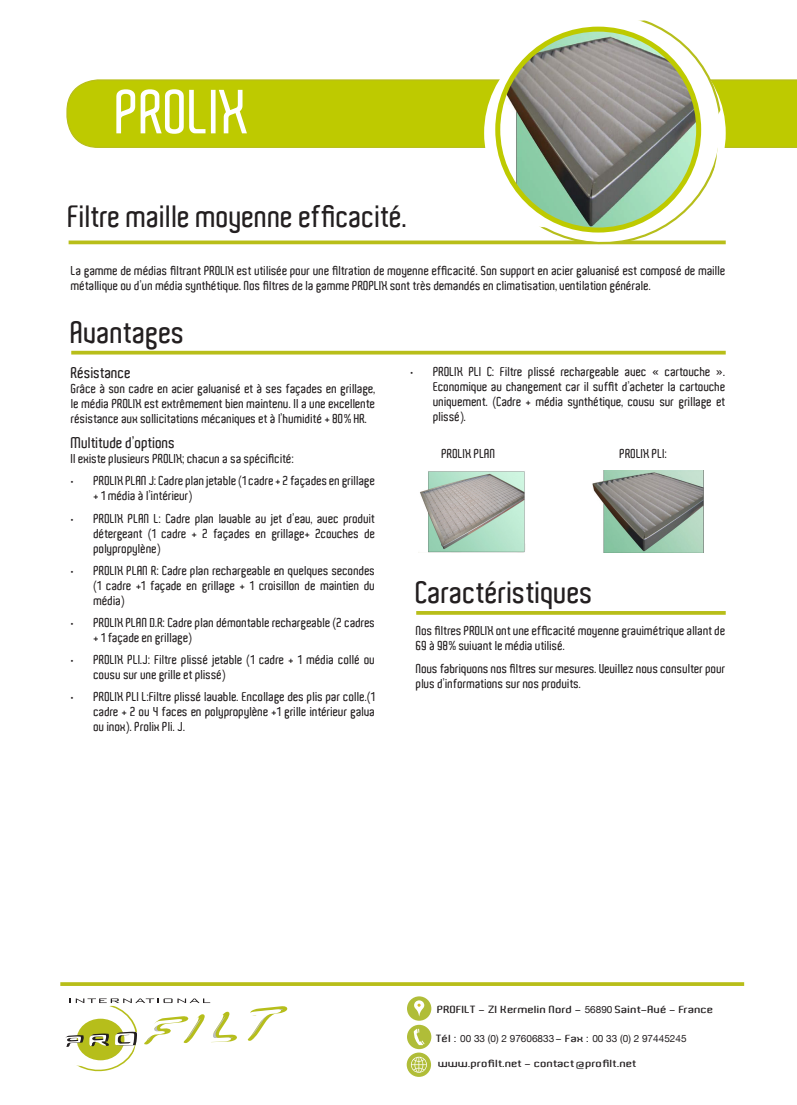
<style>
.page{position:relative;width:797px;height:1105px;background:#fff}
.page>*{position:absolute;margin:0;border:0;box-sizing:border-box;transform-origin:0 0}
.t1{font:600 60px "Aldo";color:#fff;scale:.92 1}
.t2{font:600 30px "Aldo";color:#231f20}
.t3{font:600 15px "Aldo";color:#231f20}
.t4{font:600 12.5px/15px "Aldo";color:#231f20}
.t5{font:600 10px "Aldo";color:#231f20;scale:1.45 1}
.t6{font:10px "Helvetica Neue LT Com";color:#231f20}
.s1{font-family:"Helvetica Neue LT Com";font-weight:400}
.s2{font-family:"Aldo";font-weight:600}
</style>
<div class="page">
<svg style="left:69px;top:240px;width:415px;height:4px;background:#c1c637"></svg>
<hr style="left:71px;top:351px;width:654px;height:3px;background:#b8be19">
<svg style="left:416px;top:611px;width:309px;height:4px"></svg>
<div style="left:66px;top:79px;width:731px;height:69px;background:#beca00"></div>
<svg style="left:484px;top:20px;width:248px;height:225px"></svg>
<img style="left:497px;top:29px;width:201px;height:201px;border-radius:100px">
<div style="left:495px;top:27px;width:206px;height:206px;border:5px solid #beca00;border-radius:50%"></div>
<img style="left:418px;top:471px;width:107px;height:82px">
<img style="left:592px;top:470px;width:111px;height:83px">
<svg style="left:247px;top:1006px;width:41px;height:35px"></svg>
<svg style="left:65px;top:998px;width:172px;height:74px"></svg>
<div style="left:407px;top:996px;width:24px;height:25px;background:#b0bd38;border-radius:50%"></div>
<svg style="left:414px;top:1000px;width:10px;height:17px"></svg>
<div style="left:407px;top:1025px;width:24px;height:24px;background:#b0bd38;border-radius:50%"></div>
<svg style="left:413px;top:1029px;width:11px;height:16px"></svg>
<svg style="left:60px;top:982px;width:684px;height:4px;background:#bcc126"></svg>
<svg style="left:406px;top:1052px;width:25px;height:25px"></svg>
<svg style="left:411px;top:1057px;width:16px;height:16px"></svg>
<p class="t1" style="left:116px;top:78px;width:145px">PROLIX</p>
<p class="t2" style="left:69px;top:199px;width:341px">Filtre maille moyenne efficacité.</p>
<p class="t4" style="left:71px;top:263px;width:656px">La gamme de médias filtrant PROLIX est utilisée pour une filtration de moyenne efficacité. Son support en acier galvanisé est composé de maille métallique ou d’un média synthétique. Nos filtres de la gamme PROPLIX sont très demandés en climatisation, ventilation générale.</p>
<p class="t2" style="left:71px;top:316px;width:115px">Avantages</p>
<p class="t3" style="left:71px;top:364px;width:61px">Résistance</p>
<p class="t4" style="left:71px;top:381px;width:306px;text-align:justify">Grâce à son cadre en acier galvanisé et à ses façades en grillage, le média PROLIX est extrêmement bien maintenu. Il a une excellente résistance aux sollicitations mécaniques et à l’humidité + 80% HR.</p>
<p class="t3" style="left:71px;top:435px;width:106px">Multitude d’options</p>
<p class="t4" style="left:71px;top:451px;width:225px">Il existe plusieurs PROLIX; chacun a sa spécificité:</p>
<p class="t4" style="left:94px;top:474px;width:283px;text-indent:-23px">• PROLIX PLAN J: Cadre plan jetable (1 cadre + 2 façades en grillage + 1 média à l’intérieur)</p>
<p class="t4" style="left:94px;top:511px;width:283px;text-align:justify;text-indent:-23px">• PROLIX PLAN L: Cadre plan lavable au jet d’eau, avec produit détergeant (1 cadre + 2 façades en grillage+ 2couches de polypropylène)</p>
<p class="t4" style="left:94px;top:563px;width:283px;text-align:justify;text-indent:-23px">• PROLIX PLAN R: Cadre plan rechargeable en quelques secondes (1 cadre +1 façade en grillage + 1 croisillon de maintien du média)</p>
<p class="t4" style="left:94px;top:615px;width:283px;text-indent:-23px">• PROLIX PLAN D.R: Cadre plan démontable rechargeable (2 cadres + 1 façade en grillage)</p>
<p class="t4" style="left:94px;top:652px;width:283px;text-indent:-23px">• PROLIX PLI.J: Filtre plissé jetable (1 cadre + 1 média collé ou cousu sur une grille et plissé)</p>
<p class="t4" style="left:94px;top:689px;width:283px;text-align:justify;text-indent:-23px">• PROLIX PLI L:Filtre plissé lavable. Encollage des plis par colle.(1 cadre + 2 ou 4 faces en polypropylène +1 grille intérieur galva ou inox). Prolix Pli. J.</p>
<p class="t4" style="left:433px;top:365px;width:294px;text-align:justify;text-indent:-22px">• PROLIX PLI C: Filtre plissé rechargeable avec « cartouche ».<br>Economique au changement car il suffit d’acheter la cartouche uniquement. (Cadre + média synthétique, cousu sur grillage et plissé).</p>
<p class="t4" style="left:442px;top:446px;width:55px">PROLIX PLAN</p>
<p class="t4" style="left:620px;top:446px;width:49px">PROLIX PLI:</p>
<p class="t2" style="left:416px;top:575px;width:179px">Caractéristiques</p>
<p class="t4" style="left:416px;top:624px;width:311px">Nos filtres PROLIX ont une efficacité moyenne gravimétrique allant de<br>69 à 98% suivant le média utilisé.</p>
<p class="t4" style="left:416px;top:661px;width:311px">Nous fabriquons nos filtres sur mesures. Veuillez nous consulter pour plus d’informations sur nos produits.</p>
<p class="t5" style="left:437px;top:1004px;width:192px">PROFILT - ZI Kermelin Nord - <span class="s1">56890</span> Saint-Avé - France</p>
<p class="t6" style="left:436px;top:1032px;width:251px"><span class="s2">Tél :</span> 00 33 (0) 2 97606833 <span class="s2">- Fax :</span> 00 33 (0) 2 97445245</p>
<p class="t5" style="left:438px;top:1058px;width:138px">www.profilt.net - contact@profilt.net</p>
</div>
